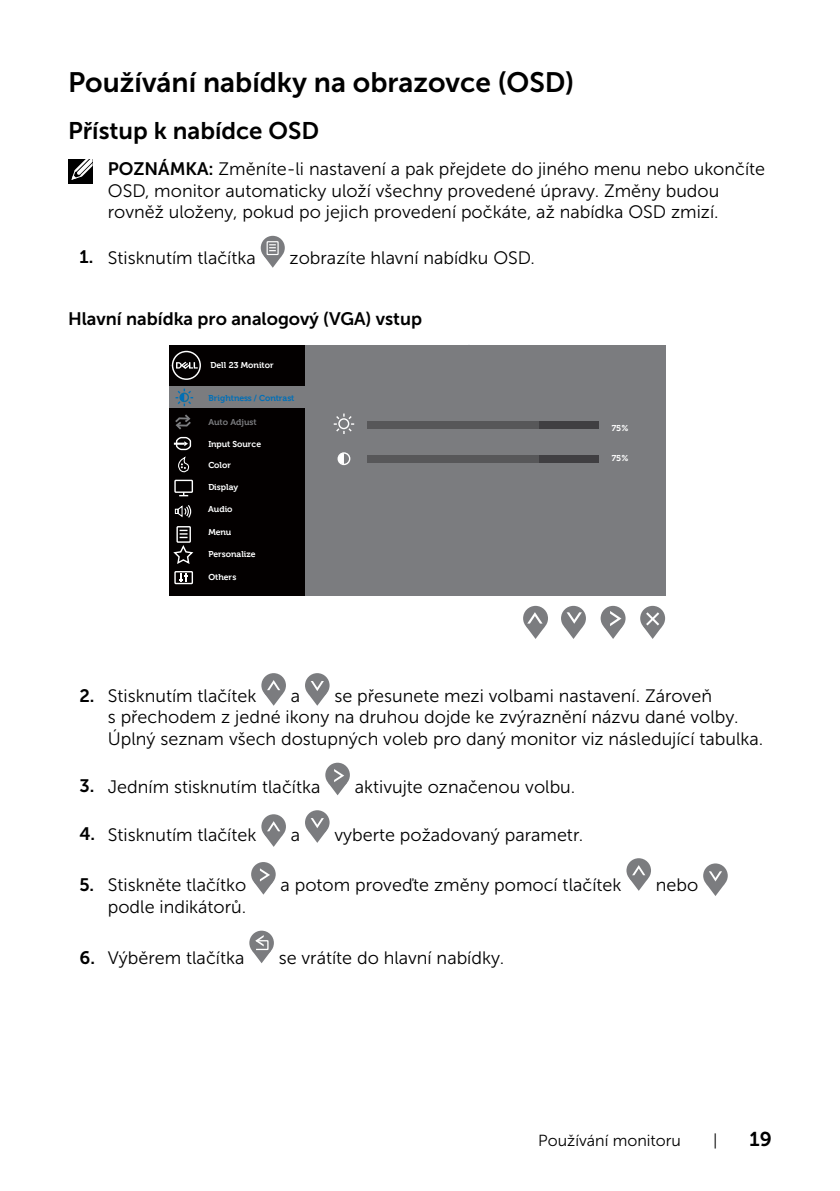
<style>
.page{position:relative;width:840px;height:1191px;background:#fff}
.page>*{position:absolute;margin:0;border:0;box-sizing:border-box;transform-origin:0 0}
.Head_2{font:28px "Museo Sans For Dell 700";color:#000}
.Head_3{font:24px "Museo Sans For Dell 700";color:#000}
.t1{font:20px "Museo Sans For Dell 700";color:#000}
.text{font:18px/21.6px "Museo Sans For Dell 300";color:#000}
.text-2{font:18px "Museo Sans For Dell 700";color:#000}
.t2{font:16px "Museo Sans For Dell 300";color:#000}
.t3{font:700 8.6px "Museo For Dell";color:#fff}
.t4{font:700 8.6px "Museo For Dell";color:#006fb8}
.t5{font:700 8.6px "Museo For Dell";color:#7b7c7f}
.s1{font-family:"Museo Sans For Dell 700"}
</style>
<div class="page">
<div style="left:68px;top:159px;width:24px;height:24px;background:#000"></div>
<svg style="left:71px;top:159px;width:22px;height:22px"></svg>
<div style="left:260px;top:236px;width:24px;height:24px;background:#7b7c7f;border-radius:50%"></div>
<svg style="left:263px;top:241px;width:19px;height:27px"></svg>
<div style="left:170px;top:345px;width:495px;height:250px;background:#7b7c7f"></div>
<div style="left:170px;top:345px;width:135px;height:250px;background:#030000"></div>
<div style="left:170px;top:387px;width:136px;height:21px;background:#7b7c7f"></div>
<svg style="left:175px;top:388px;width:18px;height:18px"></svg>
<div style="left:367px;top:421px;width:232px;height:8px;background:#575759"></div>
<div style="left:539px;top:421px;width:60px;height:8px;background:#403f42"></div>
<div style="left:367px;top:455px;width:232px;height:8px;background:#575759"></div>
<div style="left:539px;top:455px;width:60px;height:8px;background:#403f42"></div>
<svg style="left:333px;top:413px;width:21px;height:21px"></svg>
<div style="left:337px;top:452px;width:13px;height:13px;border:1px solid #fff;border-radius:50%"></div>
<svg style="left:338px;top:453px;width:6px;height:11px"></svg>
<div style="left:523px;top:606px;width:24px;height:25px;background:#7b7c7f;border-radius:50%"></div>
<div style="left:560px;top:606px;width:25px;height:25px;background:#7b7c7f;border-radius:50%"></div>
<div style="left:600px;top:606px;width:25px;height:25px;background:#7b7c7f;border-radius:50%"></div>
<svg style="left:639px;top:606px;width:25px;height:25px"></svg>
<svg style="left:525px;top:612px;width:19px;height:27px"></svg>
<svg style="left:603px;top:611px;width:19px;height:28px"></svg>
<svg style="left:563px;top:612px;width:19px;height:27px"></svg>
<svg style="left:642px;top:610px;width:19px;height:29px"></svg>
<svg style="left:172px;top:351px;width:29px;height:29px"></svg>
<div style="left:174px;top:479px;width:19px;height:14px;border:1px solid #fff"></div>
<svg style="left:179px;top:492px;width:9px;height:4px"></svg>
<svg style="left:179px;top:574px;width:8px;height:8px"></svg>
<div style="left:174px;top:571px;width:19px;height:13px;border:1px solid #fff"></div>
<svg style="left:174px;top:441px;width:14px;height:5px"></svg>
<div style="left:176px;top:437px;width:15px;height:13px;border:1px solid #fff;border-radius:4px"></div>
<svg style="left:176px;top:456px;width:13px;height:26px"></svg>
<div style="left:176px;top:526px;width:15px;height:17px;border:1px solid #fff"></div>
<svg style="left:173px;top:530px;width:21px;height:34px"></svg>
<svg style="left:175px;top:505px;width:16px;height:13px"></svg>
<svg style="left:175px;top:414px;width:16px;height:16px"></svg>
<div style="left:261px;top:673px;width:25px;height:24px;background:#7b7c7f;border-radius:50%"></div>
<svg style="left:264px;top:680px;width:19px;height:25px"></svg>
<div style="left:305px;top:673px;width:24px;height:24px;background:#7b7c7f;border-radius:50%"></div>
<svg style="left:308px;top:681px;width:18px;height:24px"></svg>
<div style="left:325px;top:762px;width:24px;height:25px;background:#7b7c7f;border-radius:50%"></div>
<svg style="left:328px;top:769px;width:19px;height:26px"></svg>
<div style="left:261px;top:814px;width:25px;height:25px;background:#7b7c7f;border-radius:50%"></div>
<svg style="left:264px;top:821px;width:19px;height:25px"></svg>
<div style="left:305px;top:810px;width:24px;height:24px;background:#7b7c7f;border-radius:50%"></div>
<svg style="left:308px;top:818px;width:18px;height:25px"></svg>
<div style="left:251px;top:862px;width:24px;height:24px;background:#7b7c7f;border-radius:50%"></div>
<svg style="left:254px;top:868px;width:19px;height:26px"></svg>
<div style="left:626px;top:858px;width:24px;height:24px;background:#7b7c7f;border-radius:50%"></div>
<svg style="left:629px;top:865px;width:18px;height:26px"></svg>
<svg style="left:702px;top:863px;width:25px;height:25px"></svg>
<svg style="left:705px;top:871px;width:19px;height:25px"></svg>
<svg style="left:249px;top:930px;width:25px;height:25px"></svg>
<svg style="left:252px;top:935px;width:19px;height:28px"></svg>
<p class="Head_2" style="left:68px;top:67px;width:507px">Používání nabídky na obrazovce (OSD)</p>
<p class="Head_3" style="left:68px;top:117px;width:252px">Přístup k nabídce OSD</p>
<p class="text" style="left:108px;top:158px;width:658px"><span class="s1">POZNÁMKA:</span> Změníte-li nastavení a pak přejdete do jiného menu nebo ukončíte<br>OSD, monitor automaticky uloží všechny provedené úpravy. Změny budou rovněž uloženy, pokud po jejich provedení počkáte, až nabídka OSD zmizí.</p>
<p class="text" style="left:79px;top:247px;width:178px"><span class="s1">1.</span> Stisknutím tlačítka</p>
<p class="text" style="left:289px;top:247px;width:247px">zobrazíte hlavní nabídku OSD.</p>
<p class="text-2" style="left:68px;top:309px;width:355px">Hlavní nabídka pro analogový (VGA) vstup</p>
<p class="t3" style="left:210px;top:360px;width:65px">Dell 23 Monitor</p>
<p class="t4" style="left:208px;top:393px;width:87px">Brightness / Contrast</p>
<p class="t5" style="left:208px;top:417px;width:50px">Auto Adjust</p>
<p class="t3" style="left:208px;top:460px;width:24px">Color</p>
<p class="t3" style="left:208px;top:482px;width:31px">Display</p>
<p class="t3" style="left:208px;top:439px;width:54px">Input Source</p>
<p class="t3" style="left:208px;top:504px;width:26px">Audio</p>
<p class="t3" style="left:208px;top:527px;width:25px">Menu</p>
<p class="t3" style="left:208px;top:549px;width:49px">Personalize</p>
<p class="t3" style="left:208px;top:572px;width:30px">Others</p>
<p class="t3" style="left:611px;top:423px;width:18px">75%</p>
<p class="t3" style="left:611px;top:453px;width:18px">75%</p>
<p class="text" style="left:79px;top:685px;width:178px"><span class="s1">2.</span> Stisknutím tlačítek</p>
<p class="text" style="left:290px;top:685px;width:11px">a</p>
<p class="text" style="left:108px;top:685px;width:656px;text-indent:226px">se přesunete mezi volbami nastavení. Zároveň<br>s přechodem z jedné ikony na druhou dojde ke zvýraznění názvu dané volby.<br>Úplný seznam všech dostupných voleb pro daný monitor viz následující tabulka.</p>
<p class="text" style="left:79px;top:775px;width:242px"><span class="s1">3.</span> Jedním stisknutím tlačítka</p>
<p class="text" style="left:354px;top:775px;width:222px">aktivujte označenou volbu.</p>
<p class="text" style="left:79px;top:823px;width:178px"><span class="s1">4.</span> Stisknutím tlačítek</p>
<p class="text" style="left:290px;top:823px;width:11px">a</p>
<p class="text" style="left:334px;top:823px;width:250px">vyberte požadovaný parametr.</p>
<p class="text" style="left:79px;top:874px;width:168px"><span class="s1">5.</span> Stiskněte tlačítko</p>
<p class="text" style="left:280px;top:874px;width:342px">a potom proveďte změny pomocí tlačítek</p>
<p class="text" style="left:655px;top:874px;width:44px">nebo</p>
<p class="text" style="left:108px;top:896px;width:140px">podle indikátorů.</p>
<p class="text" style="left:79px;top:947px;width:166px"><span class="s1">6.</span> Výběrem tlačítka</p>
<p class="text" style="left:278px;top:947px;width:227px">se vrátíte do hlavní nabídky.</p>
<p class="t2" style="left:538px;top:1131px;width:144px">Používání monitoru</p>
<p class="t2" style="left:712px;top:1131px;width:6px">|</p>
<p class="t1" style="left:749px;top:1127px;width:24px">19</p>
</div>
